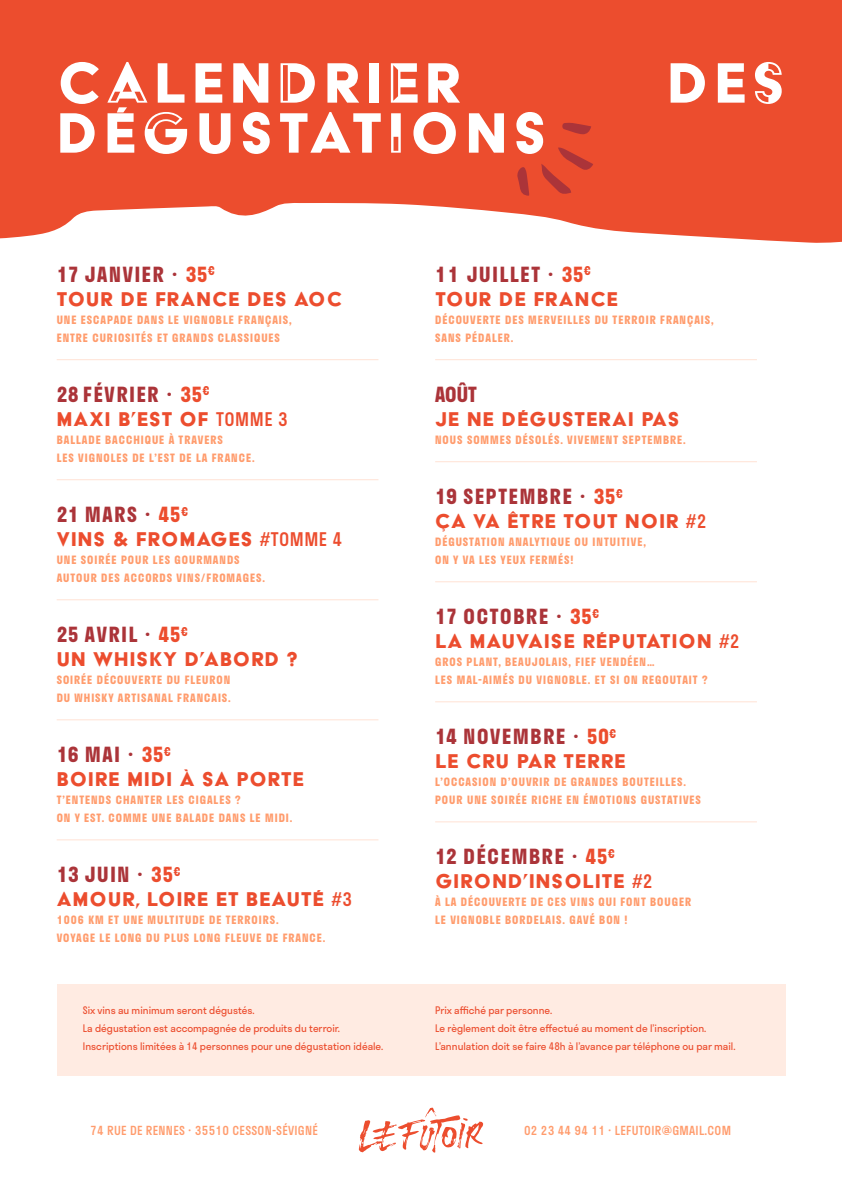
<style>
.page{position:relative;width:842px;height:1191px;background:#fff}
.page>*{position:absolute;margin:0;border:0;box-sizing:border-box;transform-origin:0 0}
.t1{font:65.6px "Acier BAT Text Solid";letter-spacing:.095em;color:#fff}
.t2{font:23px "Acier BAT Text Solid";letter-spacing:.05em;color:#ec4d2e}
.t3{font:700 20px "Stratos";letter-spacing:.09em;color:#ab3439}
.t4{font:500 12px "Stratos";letter-spacing:.025em;color:#ff9c6d}
.t5{font:700 11px/18px "Stratos";letter-spacing:.09em;color:#ff9c6d}
.t6{font:10px/18px "Stratos";color:#ec4d2e}
.s1{font-family:"Acier BAT Text Noir"}
.s2{color:#ec4d2e}
.s3{font-family:"Stratos";font-weight:500;font-size:18px}
</style>
<div class="page">
<hr style="left:57px;top:359px;width:321px;height:1px;background:#ff9c6d">
<hr style="left:57px;top:479px;width:321px;height:1px;background:#ff9c6d">
<hr style="left:57px;top:599px;width:321px;height:1px;background:#ff9c6d">
<hr style="left:57px;top:719px;width:321px;height:1px;background:#ff9c6d">
<hr style="left:57px;top:839px;width:321px;height:1px;background:#ff9c6d">
<hr style="left:435px;top:359px;width:322px;height:1px;background:#ff9c6d">
<hr style="left:435px;top:461px;width:322px;height:1px;background:#ff9c6d">
<hr style="left:435px;top:581px;width:322px;height:1px;background:#ff9c6d">
<hr style="left:435px;top:701px;width:322px;height:1px;background:#ff9c6d">
<hr style="left:435px;top:821px;width:322px;height:1px;background:#ff9c6d">
<svg style="left:0;top:0;width:842px;height:243px;fill:#ec4d2e"></svg>
<svg style="left:359px;top:1107px;width:124px;height:45px"></svg>
<svg style="left:541px;top:147px;width:52px;height:48px"></svg>
<svg style="left:562px;top:123px;width:29px;height:11px"></svg>
<svg style="left:517px;top:167px;width:12px;height:29px"></svg>
<div style="left:57px;top:984px;width:728px;height:91px;background:#ffebe2"></div>
<h1 class="t1" style="left:57px;top:48px;width:405px">C<span class="s1">A</span>LEN<span class="s1">D</span>RI<span class="s1">E</span>R</h1>
<h1 class="t1" style="left:667px;top:48px;width:119px">DE<span class="s1">S</span></h1>
<h1 class="t1" style="left:57px;top:98px;width:491px">DÉ<span class="s1">G</span>USTAT<span class="s1">I</span>ONS</h1>
<h3 class="t3" style="left:57px;top:259px;width:159px">17 JANVIER · <span class="s2">35</span><sup>€</sup></h3>
<h2 class="t2" style="left:57px;top:287px;width:287px">TOUR DE FRANCE DES AOC</h2>
<p class="t5" style="left:57px;top:311px;width:237px">UNE ESCAPADE DANS LE VIGNOBLE FRANÇAIS,<br>ENTRE CURIOSITÉS ET GRANDS CLASSIQUES</p>
<h3 class="t3" style="left:57px;top:379px;width:154px">28 FÉVRIER · <span class="s2">35</span><sup>€</sup></h3>
<h2 class="t2" style="left:57px;top:407px;width:232px">MAXI B’EST OF <span class="s3">TOMME 3</span></h2>
<p class="t5" style="left:57px;top:431px;width:199px">BALLADE BACCHIQUE À TRAVERS<br>LES VIGNOLES DE L’EST DE LA FRANCE.</p>
<h3 class="t3" style="left:57px;top:499px;width:133px">21 MARS · <span class="s2">45</span><sup>€</sup></h3>
<h2 class="t2" style="left:57px;top:527px;width:287px">VINS &amp; FROMAGES <span class="s3">#TOMME 4</span></h2>
<p class="t5" style="left:57px;top:551px;width:210px">UNE SOIRÉE POUR LES GOURMANDS<br>AUTOUR DES ACCORDS VINS/FROMAGES.</p>
<h3 class="t3" style="left:57px;top:619px;width:133px">25 AVRIL · <span class="s2">45</span><sup>€</sup></h3>
<h2 class="t2" style="left:57px;top:647px;width:243px">UN WHISKY D’ABORD ?</h2>
<p class="t5" style="left:57px;top:671px;width:176px">SOIRÉE DÉCOUVERTE DU FLEURON<br>DU WHISKY ARTISANAL FRANCAIS.</p>
<h3 class="t3" style="left:57px;top:739px;width:115px">16 MAI · <span class="s2">35</span><sup>€</sup></h3>
<h2 class="t2" style="left:57px;top:767px;width:249px">BOIRE MIDI À SA PORTE</h2>
<p class="t5" style="left:57px;top:791px;width:237px">T’ENTENDS CHANTER LES CIGALES ?<br>ON Y EST. COMME UNE BALADE DANS LE MIDI.</p>
<h3 class="t3" style="left:57px;top:859px;width:125px">13 JUIN · <span class="s2">35</span><sup>€</sup></h3>
<h2 class="t2" style="left:57px;top:887px;width:297px">AMOUR, LOIRE ET BEAUTÉ <span class="s3">#3</span></h2>
<p class="t5" style="left:57px;top:911px;width:270px">1006 KM ET UNE MULTITUDE DE TERROIRS.<br>VOYAGE LE LONG DU PLUS LONG FLEUVE DE FRANCE.</p>
<h3 class="t3" style="left:435px;top:259px;width:157px">11 JUILLET · <span class="s2">35</span><sup>€</sup></h3>
<h2 class="t2" style="left:435px;top:287px;width:184px">TOUR DE FRANCE</h2>
<p class="t5" style="left:435px;top:311px;width:280px">DÉCOUVERTE DES MERVEILLES DU TERROIR FRANÇAIS,<br>SANS PÉDALER.</p>
<h3 class="t3" style="left:435px;top:379px;width:43px">AOÛT</h3>
<h2 class="t2" style="left:435px;top:407px;width:246px">JE NE DÉGUSTERAI PAS</h2>
<p class="t5" style="left:435px;top:431px;width:252px">NOUS SOMMES DÉSOLÉS. VIVEMENT SEPTEMBRE.</p>
<h3 class="t3" style="left:435px;top:481px;width:189px">19 SEPTEMBRE · <span class="s2">35</span><sup>€</sup></h3>
<h2 class="t2" style="left:435px;top:509px;width:273px">ÇA VA ÊTRE TOUT NOIR <span class="s3">#2</span></h2>
<p class="t5" style="left:435px;top:533px;width:212px">DÉGUSTATION ANALYTIQUE OU INTUITIVE,<br>ON Y VA LES YEUX FERMÉS!</p>
<h3 class="t3" style="left:435px;top:601px;width:165px">17 OCTOBRE · <span class="s2">35</span><sup>€</sup></h3>
<h2 class="t2" style="left:435px;top:629px;width:306px">LA MAUVAISE RÉPUTATION <span class="s3">#2</span></h2>
<p class="t5" style="left:435px;top:653px;width:274px">GROS PLANT, BEAUJOLAIS, FIEF VENDÉEN…<br>LES MAL-AIMÉS DU VIGNOBLE. ET SI ON REGOUTAIT ?</p>
<h3 class="t3" style="left:435px;top:721px;width:182px">14 NOVEMBRE · <span class="s2">50</span><sup>€</sup></h3>
<h2 class="t2" style="left:435px;top:749px;width:192px">LE CRU PAR TERRE</h2>
<p class="t5" style="left:435px;top:773px;width:267px">L’OCCASION D’OUVRIR DE GRANDES BOUTEILLES.<br>POUR UNE SOIRÉE RICHE EN ÉMOTIONS GUSTATIVES</p>
<h3 class="t3" style="left:435px;top:841px;width:181px">12 DÉCEMBRE · <span class="s2">45</span><sup>€</sup></h3>
<h2 class="t2" style="left:435px;top:869px;width:219px">GIROND’INSOLITE <span class="s3">#2</span></h2>
<p class="t5" style="left:435px;top:893px;width:257px">À LA DÉCOUVERTE DE CES VINS QUI FONT BOUGER<br>LE VIGNOBLE BORDELAIS. GAVÉ BON !</p>
<p class="t6" style="left:83px;top:1001px;width:302px">Six vins au minimum seront dégustés.<br>La dégustation est accompagnée de produits du terroir.<br>Inscriptions limitées à 14 personnes pour une dégustation idéale.</p>
<p class="t6" style="left:435px;top:1001px;width:302px">Prix affiché par personne.<br>Le règlement doit être effectué au moment de l’inscription.<br>L’annulation doit se faire 48h à l’avance par téléphone ou par mail.</p>
<p class="t4" style="left:90px;top:1120px;width:229px">74 RUE DE RENNES · 35510 CESSON-SÉVIGNÉ</p>
<p class="t4" style="left:524px;top:1120px;width:209px">02 23 44 94 11 · LEFUTOIR@GMAIL.COM</p>
</div>
